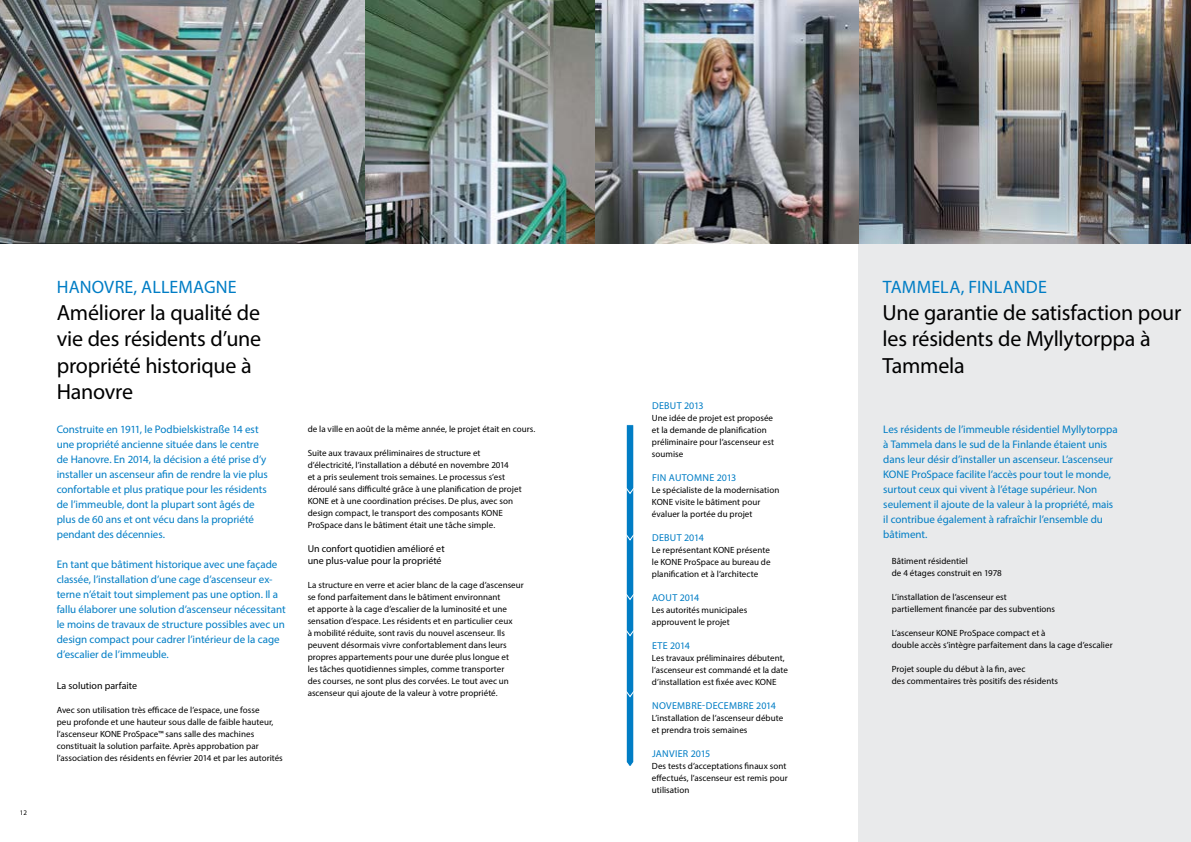
<style>
.page{position:relative;width:1191px;height:842px;background:#fff}
.page>*{position:absolute;margin:0;border:0;box-sizing:border-box;transform-origin:0 0}
.t1{font:22px/26.4px "Myriad Pro";letter-spacing:-.01em;color:#000}
.t2{font:18px "Myriad Pro";letter-spacing:.01em;color:#007dc5}
.t3{font:11px/15px "Myriad Pro";letter-spacing:-.005em;color:#007dc5}
.t4{font:10px/12px "Myriad Pro";color:#000}
.t5{font:10px "Myriad Pro";letter-spacing:.025em;color:#007dc5}
.t6{font:10px "Myriad Pro";letter-spacing:.005em;color:#007dc5}
.t7{font:9px/12px "Myriad Pro";letter-spacing:.005em;color:#000}
.t8{font:7px "Myriad Pro";color:#000}
</style>
<div class="page">
<div style="left:858px;top:0;width:333px;height:842px;background:#e9eaeb"></div>
<img style="left:0;top:0;width:1190px;height:243px">
<svg style="left:626px;top:424px;width:8px;height:342px;background:#3799d1"></svg>
<p class="t8" style="left:20px;top:808px;width:9px">12</p>
<h2 class="t2" style="left:57px;top:276px;width:181px">HANOVRE, ALLEMAGNE</h2>
<h1 class="t1" style="left:57px;top:299px;width:206px">Améliorer la qualité de vie des résidents d’une propriété historique à<br>Hanovre</h1>
<p class="t3" style="left:57px;top:422px;width:213px">Construite en 1911, le Podbielskistraße 14 est une propriété ancienne située dans le centre de Hanovre. En 2014, la décision a été prise d’y installer un ascenseur afin de rendre la vie plus confortable et plus pratique pour les résidents de l’immeuble, dont la plupart sont âgés de plus de 60 ans et ont vécu dans la propriété pendant des décennies.</p>
<p class="t3" style="left:57px;top:557px;width:230px">En tant que bâtiment historique avec une façade classée, l’installation d’une cage d’ascenseur ex&shy;terne n’était tout simplement pas une option. Il a fallu élaborer une solution d’ascenseur nécessitant le moins de travaux de structure possibles avec un design compact pour cadrer l’intérieur de la cage d’escalier de l’immeuble.</p>
<p class="t4" style="left:57px;top:679px;width:82px">La solution parfaite</p>
<p class="t7" style="left:57px;top:704px;width:228px">Avec son utilisation très efficace de l’espace, une fosse<br>peu profonde et une hauteur sous dalle de faible hauteur, l’ascenseur KONE ProSpace™ sans salle des machines constituait la solution parfaite. Après approbation par l’association des résidents en février 2014 et par les autorités</p>
<p class="t7" style="left:308px;top:423px;width:229px">de la ville en août de la même année, le projet était en cours.</p>
<p class="t7" style="left:308px;top:447px;width:215px">Suite aux travaux préliminaires de structure et d’électricité, l’installation a débuté en novembre 2014<br>et a pris seulement trois semaines. Le processus s’est déroulé sans difficulté grâce à une planification de projet KONE et à une coordination précises. De plus, avec son design compact, le transport des composants KONE ProSpace dans le bâtiment était une tâche simple.</p>
<p class="t4" style="left:308px;top:542px;width:138px">Un confort quotidien amélioré et une plus-value pour la propriété</p>
<p class="t7" style="left:308px;top:579px;width:218px">La structure en verre et acier blanc de la cage d’ascenseur se fond parfaitement dans le bâtiment environnant<br>et apporte à la cage d’escalier de la luminosité et une sensation d’espace. Les résidents et en particulier ceux<br>à mobilité réduite, sont ravis du nouvel ascenseur. Ils peuvent désormais vivre confortablement dans leurs propres appartements pour une durée plus longue et<br>les tâches quotidiennes simples, comme transporter<br>des courses, ne sont plus des corvées. Le tout avec un ascenseur qui ajoute de la valeur à votre propriété.</p>
<p class="t5" style="left:652px;top:399px;width:53px">DEBUT 2013</p>
<p class="t7" style="left:652px;top:411px;width:123px">Une idée de projet est proposée et la demande de planification préliminaire pour l’ascenseur est soumise</p>
<p class="t5" style="left:652px;top:471px;width:86px">FIN AUTOMNE 2013</p>
<p class="t7" style="left:652px;top:483px;width:129px">Le spécialiste de la modernisation<br>KONE visite le bâtiment pour évaluer la portée du projet</p>
<p class="t5" style="left:652px;top:531px;width:53px">DEBUT 2014</p>
<p class="t7" style="left:652px;top:543px;width:120px;text-align:justify">Le représentant KONE présente le KONE ProSpace au bureau de planification et à l’architecte</p>
<p class="t6" style="left:652px;top:591px;width:49px">AOUT 2014</p>
<p class="t7" style="left:652px;top:603px;width:97px">Les autorités municipales approuvent le projet</p>
<p class="t5" style="left:652px;top:639px;width:39px">ETE 2014</p>
<p class="t7" style="left:652px;top:651px;width:138px">Les travaux préliminaires débutent, l’ascenseur est commandé et la date d’installation est fixée avec KONE</p>
<p class="t5" style="left:652px;top:699px;width:125px">NOVEMBRE-DECEMBRE 2014</p>
<p class="t7" style="left:652px;top:711px;width:133px">L’installation de l’ascenseur débute et prendra trois semaines</p>
<p class="t5" style="left:652px;top:747px;width:60px">JANVIER 2015</p>
<p class="t7" style="left:652px;top:759px;width:137px">Des tests d’acceptations finaux sont effectués, l’ascenseur est remis pour utilisation</p>
<h2 class="t2" style="left:882px;top:276px;width:166px">TAMMELA, FINLANDE</h2>
<h1 class="t1" style="left:882px;top:299px;width:300px">Une garantie de satisfaction pour les résidents de Myllytorppa à<br>Tammela</h1>
<p class="t3" style="left:883px;top:422px;width:236px">Les résidents de l’immeuble résidentiel Myllytorppa à Tammela dans le sud de la Finlande étaient unis dans leur désir d’installer un ascenseur. L’ascenseur KONE ProSpace facilite l’accès pour tout le monde, surtout ceux qui vivent à l’étage supérieur. Non seulement il ajoute de la valeur à la propriété, mais il contribue également à rafraîchir l’ensemble du bâtiment.</p>
<p class="t7" style="left:891px;top:555px;width:111px">Bâtiment résidentiel<br>de 4 étages construit en 1978</p>
<p class="t7" style="left:891px;top:591px;width:165px">L’installation de l’ascenseur est partiellement financée par des subventions</p>
<p class="t7" style="left:891px;top:627px;width:222px">L’ascenseur KONE ProSpace compact et à<br>double accès s’intègre parfaitement dans la cage d’escalier</p>
<p class="t7" style="left:891px;top:663px;width:168px">Projet souple du début à la fin, avec<br>des commentaires très positifs des résidents</p>
</div>
